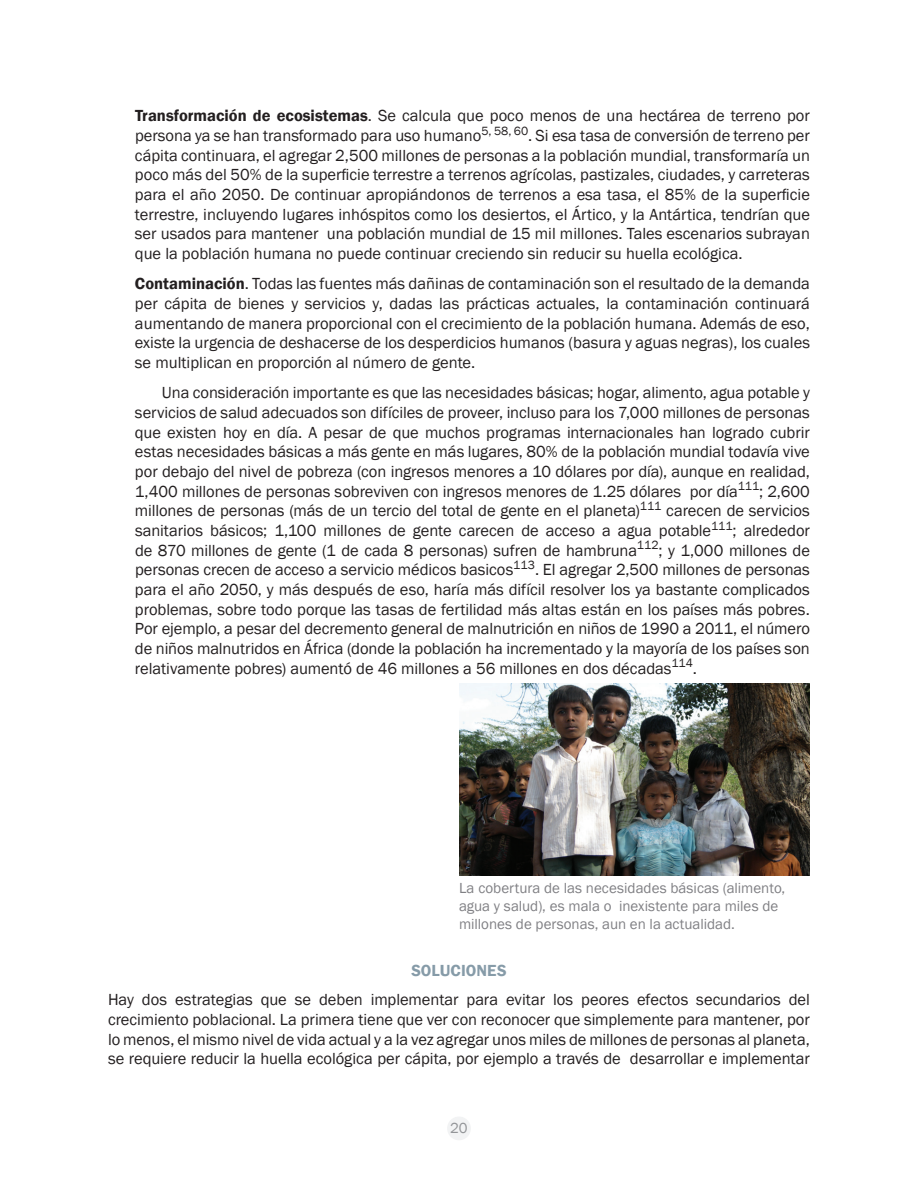
<style>
.page{position:relative;width:918px;height:1188px;background:#fff}
.page>*{position:absolute;margin:0;border:0;box-sizing:border-box;transform-origin:0 0}
.t1{font:16.5px/19.6px "Franklin Gothic";color:#231f20;text-align:justify}
.t2{font:600 16.5px "Franklin Gothic";letter-spacing:.005em;color:#869ba8}
.t3{font:15px/18px "Franklin Gothic";color:#808084}
.t4{font:15px "Franklin Gothic";color:#939598}
.s1{font-weight:600}
</style>
<div class="page">
<div style="left:447px;top:1117px;width:24px;height:23px;background:#f2f3f4;border-radius:50%"></div>
<img style="left:459px;top:684px;width:351px;height:192px">
<p class="t1" style="left:135px;top:106px;width:677px"><span class="s1">Transformación de ecosistemas</span>. Se calcula que poco menos de una hectárea de terreno por persona ya se han transformado para uso humano<sup>5,</sup> <sup>58,</sup> <sup>60</sup>. Si esa tasa de conversión de terreno per cápita continuara, el agregar 2,500 millones de personas a la población mundial, transformaría un poco más del 50% de la superficie terrestre a terrenos agrícolas, pastizales, ciudades, y carreteras para el año 2050. De continuar apropiándonos de terrenos a esa tasa, el 85% de la superficie terrestre, incluyendo lugares inhóspitos como los desiertos, el Ártico, y la Antártica, tendrían que ser usados para mantener una población mundial de 15 mil millones. Tales escenarios subrayan que la población humana no puede continuar creciendo sin reducir su huella ecológica.</p>
<p class="t1" style="left:135px;top:274px;width:677px"><span class="s1">Contaminación</span>. Todas las fuentes más dañinas de contaminación son el resultado de la demanda per cápita de bienes y servicios y, dadas las prácticas actuales, la contaminación continuará aumentando de manera proporcional con el crecimiento de la población humana. Además de eso, existe la urgencia de deshacerse de los desperdicios humanos (basura y aguas negras), los cuales se multiplican en proporción al número de gente.</p>
<p class="t1" style="left:135px;top:384px;width:676px;text-indent:27px">Una consideración importante es que las necesidades básicas; hogar, alimento, agua potable y servicios de salud adecuados son difíciles de proveer, incluso para los 7,000 millones de personas que existen hoy en día. A pesar de que muchos programas internacionales han logrado cubrir estas necesidades básicas a más gente en más lugares, 80% de la población mundial todavía vive por debajo del nivel de pobreza (con ingresos menores a 10 dólares por día), aunque en realidad, 1,400 millones de personas sobreviven con ingresos menores de 1.25 dólares por día<sup>111</sup>; 2,600 millones de personas (más de un tercio del total de gente en el planeta)<sup>111</sup> carecen de servicios sanitarios básicos; 1,100 millones de gente carecen de acceso a agua potable<sup>111</sup>; alrededor de 870 millones de gente (1 de cada 8 personas) sufren de hambruna<sup>112</sup>; y 1,000 millones de personas crecen de acceso a servicio médicos basicos<sup>113</sup>. El agregar 2,500 millones de personas para el año 2050, y más después de eso, haría más difícil resolver los ya bastante complicados problemas, sobre todo porque las tasas de fertilidad más altas están en los países más pobres.<br>Por ejemplo, a pesar del decremento general de malnutrición en niños de 1990 a 2011, el número de niños malnutridos en África (donde la población ha incrementado y la mayoría de los países son relativamente pobres) aumentó de 46 millones a 56 millones en dos décadas<sup>114</sup>.</p>
<p class="t3" style="left:459px;top:879px;width:328px">La cobertura de las necesidades básicas (alimento, agua y salud), es mala o inexistente para miles de millones de personas, aun en la actualidad.</p>
<p class="t2" style="left:411px;top:960px;width:97px">SoluCIonES</p>
<p class="t1" style="left:108px;top:990px;width:703px">Hay dos estrategias que se deben implementar para evitar los peores efectos secundarios del crecimiento poblacional. La primera tiene que ver con reconocer que simplemente para mantener, por lo menos, el mismo nivel de vida actual y a la vez agregar unos miles de millones de personas al planeta, se requiere reducir la huella ecológica per cápita, por ejemplo a través de desarrollar e implementar</p>
<p class="t4" style="left:450px;top:1118px;width:19px">20</p>
</div>
